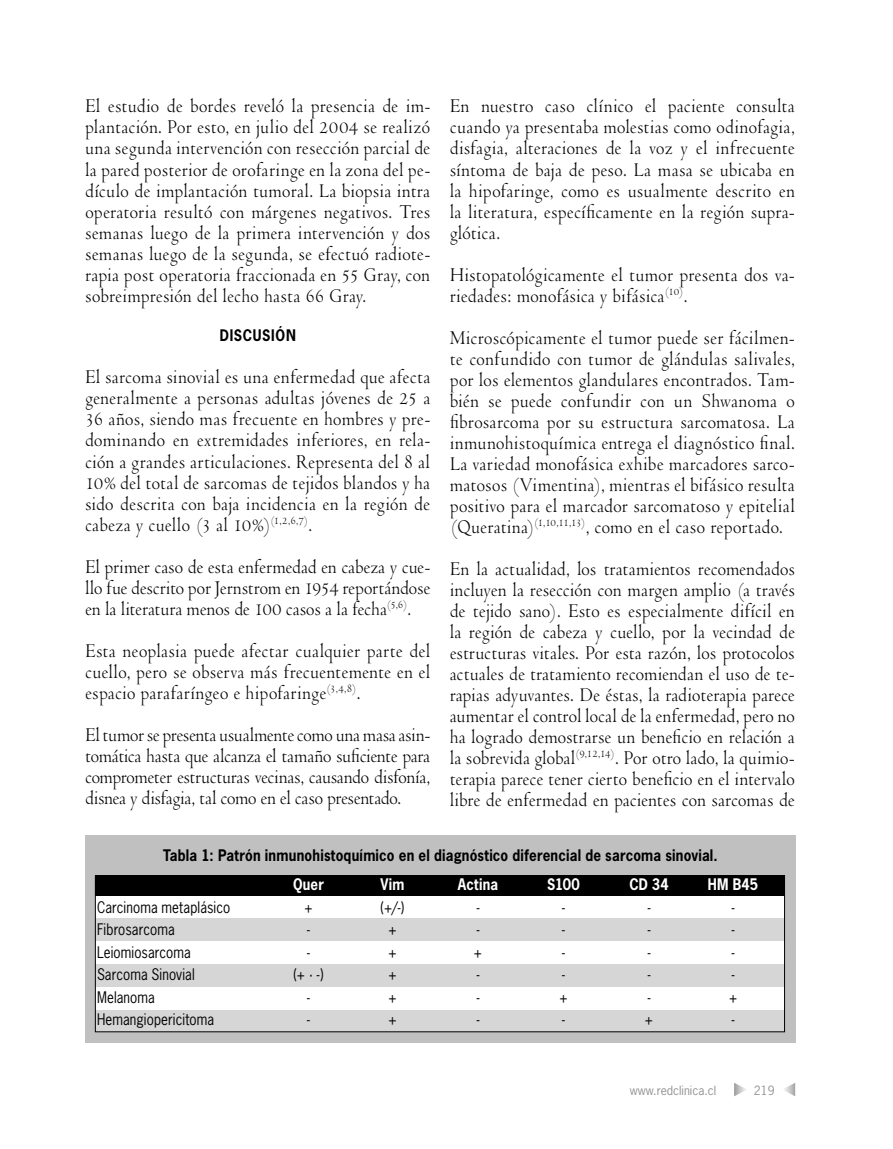
<style>
.page{position:relative;width:893px;height:1149px;background:#fff}
.page>*{position:absolute;margin:0;border:0;box-sizing:border-box;transform-origin:0 0}
.TEXTO_Venetian{font:21px/21px "Venetian 301 BT";letter-spacing:-.01em;color:#000;text-align:justify;scale:.9 1}
.TABLA_abstracts{font:15px "News Gothic Std";letter-spacing:.01em;color:#000;scale:.89 1}
.TITULO_TABLAS{font:700 15px "News Gothic Std";letter-spacing:.015em;color:#000;scale:.9 1}
.TABLA_abstracts-2{font:700 15px "News Gothic Std";letter-spacing:.015em;color:#fff;scale:.89 1}
.SUBTITULO_espñol{font:700 15px "News Gothic Std";letter-spacing:.05em;color:#000;scale:.9 1}
.t1{font:12px "News Gothic Std";color:#939393}
</style>
<div class="page">
<svg style="left:784px;top:1083px;width:11px;height:12px"></svg>
<svg style="left:734px;top:1083px;width:12px;height:12px"></svg>
<div style="left:85px;top:834px;width:710px;height:208px;background:#c0c0c0"></div>
<div style="left:95px;top:875px;width:689px;height:156px;background:#fff"></div>
<div style="left:95px;top:918px;width:689px;height:22px;background:#d6d6d6"></div>
<div style="left:95px;top:875px;width:689px;height:21px;background:#000"></div>
<div style="left:95px;top:1009px;width:689px;height:22px;background:#d6d6d6"></div>
<div style="left:95px;top:964px;width:689px;height:22px;background:#d6d6d6"></div>
<p class="TEXTO_Venetian" style="left:85px;top:96px;width:385px">El estudio de bordes reveló la presencia de im&shy;plantación. Por esto, en julio del 2004 se realizó una segunda intervención con resección parcial de la pared posterior de orofaringe en la zona del pe&shy;dículo de implantación tumoral. La biopsia intra operatoria resultó con márgenes negativos. Tres semanas luego de la primera intervención y dos semanas luego de la segunda, se efectuó radiote&shy;rapia post operatoria fraccionada en 55 Gray, con sobreimpresión del lecho hasta 66 Gray.</p>
<p class="SUBTITULO_espñol" style="left:220px;top:326px;width:86px">DISCUSIÓN</p>
<p class="TEXTO_Venetian" style="left:85px;top:367px;width:385px">El sarcoma sinovial es una enfermedad que afecta generalmente a personas adultas jóvenes de 25 a 36 años, siendo mas frecuente en hombres y pre&shy;dominando en extremidades inferiores, en rela&shy;ción a grandes articulaciones. Representa del 8 al 10% del total de sarcomas de tejidos blandos y ha sido descrita con baja incidencia en la región de cabeza y cuello (3 al 10%)<sup>(1,2,6,7)</sup>.</p>
<p class="TEXTO_Venetian" style="left:85px;top:556px;width:385px">El primer caso de esta enfermedad en cabeza y cue&shy;llo fue descrito por Jernstrom en 1954 reportándose en la literatura menos de 100 casos a la fecha<sup>(5,6)</sup>.</p>
<p class="TEXTO_Venetian" style="left:85px;top:640px;width:385px">Esta neoplasia puede afectar cualquier parte del cuello, pero se observa más frecuentemente en el espacio parafaríngeo e hipofaringe<sup>(3,4,8)</sup>.</p>
<p class="TEXTO_Venetian" style="left:85px;top:724px;width:385px">El tumor se presenta usualmente como una masa asin&shy;tomática hasta que alcanza el tamaño suficiente para comprometer estructuras vecinas, causando disfonía, disnea y disfagia, tal como en el caso presentado.</p>
<p class="TEXTO_Venetian" style="left:450px;top:96px;width:385px">En nuestro caso clínico el paciente consulta cuando ya presentaba molestias como odinofagia, disfagia, alteraciones de la voz y el infrecuente síntoma de baja de peso. La masa se ubicaba en la hipofaringe, como es usualmente descrito en la literatura, específicamente en la región supra&shy;glótica.</p>
<p class="TEXTO_Venetian" style="left:450px;top:264px;width:385px">Histopatológicamente el tumor presenta dos va&shy;riedades: monofásica y bifásica<sup>(10)</sup>.</p>
<p class="TEXTO_Venetian" style="left:450px;top:327px;width:385px">Microscópicamente el tumor puede ser fácilmen&shy;te confundido con tumor de glándulas salivales, por los elementos glandulares encontrados. Tam&shy;bién se puede confundir con un Shwanoma o fibrosarcoma por su estructura sarcomatosa. La inmunohistoquímica entrega el diagnóstico final.<br>La variedad monofásica exhibe marcadores sarco&shy;matosos (Vimentina), mientras el bifásico resulta positivo para el marcador sarcomatoso y epitelial (Queratina)<sup>(1,10,11,13)</sup>, como en el caso reportado.</p>
<p class="TEXTO_Venetian" style="left:450px;top:558px;width:385px">En la actualidad, los tratamientos recomendados incluyen la resección con margen amplio (a través de tejido sano). Esto es especialmente difícil en la región de cabeza y cuello, por la vecindad de estructuras vitales. Por esta razón, los protocolos actuales de tratamiento recomiendan el uso de te&shy;rapias adyuvantes. De éstas, la radioterapia parece aumentar el control local de la enfermedad, pero no ha logrado demostrarse un beneficio en relación a la sobrevida global<sup>(9,12,14)</sup>. Por otro lado, la quimio&shy;terapia parece tener cierto beneficio en el intervalo libre de enfermedad en pacientes con sarcomas de</p>
<p class="TITULO_TABLAS" style="left:163px;top:844px;width:618px">Tabla 1: Patrón inmunohistoquímico en el diagnóstico diferencial de sarcoma sinovial.</p>
<p class="TABLA_abstracts-2" style="left:293px;top:874px;width:36px">Quer</p>
<p class="TABLA_abstracts-2" style="left:381px;top:874px;width:28px">Vim</p>
<p class="TABLA_abstracts-2" style="left:458px;top:874px;width:47px">Actina</p>
<p class="TABLA_abstracts-2" style="left:547px;top:874px;width:38px">S100</p>
<p class="TABLA_abstracts-2" style="left:629px;top:874px;width:46px">CD 34</p>
<p class="TABLA_abstracts-2" style="left:708px;top:874px;width:58px">HM B45</p>
<p class="TABLA_abstracts" style="left:97px;top:897px;width:151px">Carcinoma metaplásico</p>
<p class="TABLA_abstracts" style="left:304px;top:897px;width:11px">+</p>
<p class="TABLA_abstracts" style="left:381px;top:897px;width:28px">(+/-)</p>
<p class="TABLA_abstracts" style="left:477px;top:897px;width:5px">-</p>
<p class="TABLA_abstracts" style="left:562px;top:897px;width:5px">-</p>
<p class="TABLA_abstracts" style="left:648px;top:897px;width:5px">-</p>
<p class="TABLA_abstracts" style="left:732px;top:897px;width:5px">-</p>
<p class="TABLA_abstracts" style="left:97px;top:919px;width:89px">Fibrosarcoma</p>
<p class="TABLA_abstracts" style="left:307px;top:919px;width:5px">-</p>
<p class="TABLA_abstracts" style="left:388px;top:919px;width:11px">+</p>
<p class="TABLA_abstracts" style="left:477px;top:919px;width:5px">-</p>
<p class="TABLA_abstracts" style="left:562px;top:919px;width:5px">-</p>
<p class="TABLA_abstracts" style="left:648px;top:919px;width:5px">-</p>
<p class="TABLA_abstracts" style="left:732px;top:919px;width:5px">-</p>
<p class="TABLA_abstracts" style="left:97px;top:942px;width:107px">Leiomiosarcoma</p>
<p class="TABLA_abstracts" style="left:307px;top:942px;width:5px">-</p>
<p class="TABLA_abstracts" style="left:388px;top:942px;width:11px">+</p>
<p class="TABLA_abstracts" style="left:474px;top:942px;width:11px">+</p>
<p class="TABLA_abstracts" style="left:562px;top:942px;width:5px">-</p>
<p class="TABLA_abstracts" style="left:648px;top:942px;width:5px">-</p>
<p class="TABLA_abstracts" style="left:732px;top:942px;width:5px">-</p>
<p class="TABLA_abstracts" style="left:97px;top:964px;width:111px">Sarcoma Sinovial</p>
<p class="TABLA_abstracts" style="left:293px;top:964px;width:35px">(+ · -)</p>
<p class="TABLA_abstracts" style="left:388px;top:964px;width:11px">+</p>
<p class="TABLA_abstracts" style="left:477px;top:964px;width:5px">-</p>
<p class="TABLA_abstracts" style="left:562px;top:964px;width:5px">-</p>
<p class="TABLA_abstracts" style="left:648px;top:964px;width:5px">-</p>
<p class="TABLA_abstracts" style="left:732px;top:964px;width:5px">-</p>
<p class="TABLA_abstracts" style="left:97px;top:987px;width:67px">Melanoma</p>
<p class="TABLA_abstracts" style="left:307px;top:987px;width:5px">-</p>
<p class="TABLA_abstracts" style="left:388px;top:987px;width:11px">+</p>
<p class="TABLA_abstracts" style="left:477px;top:987px;width:5px">-</p>
<p class="TABLA_abstracts" style="left:559px;top:987px;width:11px">+</p>
<p class="TABLA_abstracts" style="left:648px;top:987px;width:5px">-</p>
<p class="TABLA_abstracts" style="left:729px;top:987px;width:11px">+</p>
<p class="TABLA_abstracts" style="left:97px;top:1009px;width:133px">Hemangiopericitoma</p>
<p class="TABLA_abstracts" style="left:307px;top:1009px;width:5px">-</p>
<p class="TABLA_abstracts" style="left:388px;top:1009px;width:11px">+</p>
<p class="TABLA_abstracts" style="left:477px;top:1009px;width:5px">-</p>
<p class="TABLA_abstracts" style="left:562px;top:1009px;width:5px">-</p>
<p class="TABLA_abstracts" style="left:645px;top:1009px;width:11px">+</p>
<p class="TABLA_abstracts" style="left:732px;top:1009px;width:5px">-</p>
<p class="t1" style="left:630px;top:1081px;width:88px">www.redclinica.cl</p>
<p class="t1" style="left:754px;top:1081px;width:22px">219</p>
</div>
